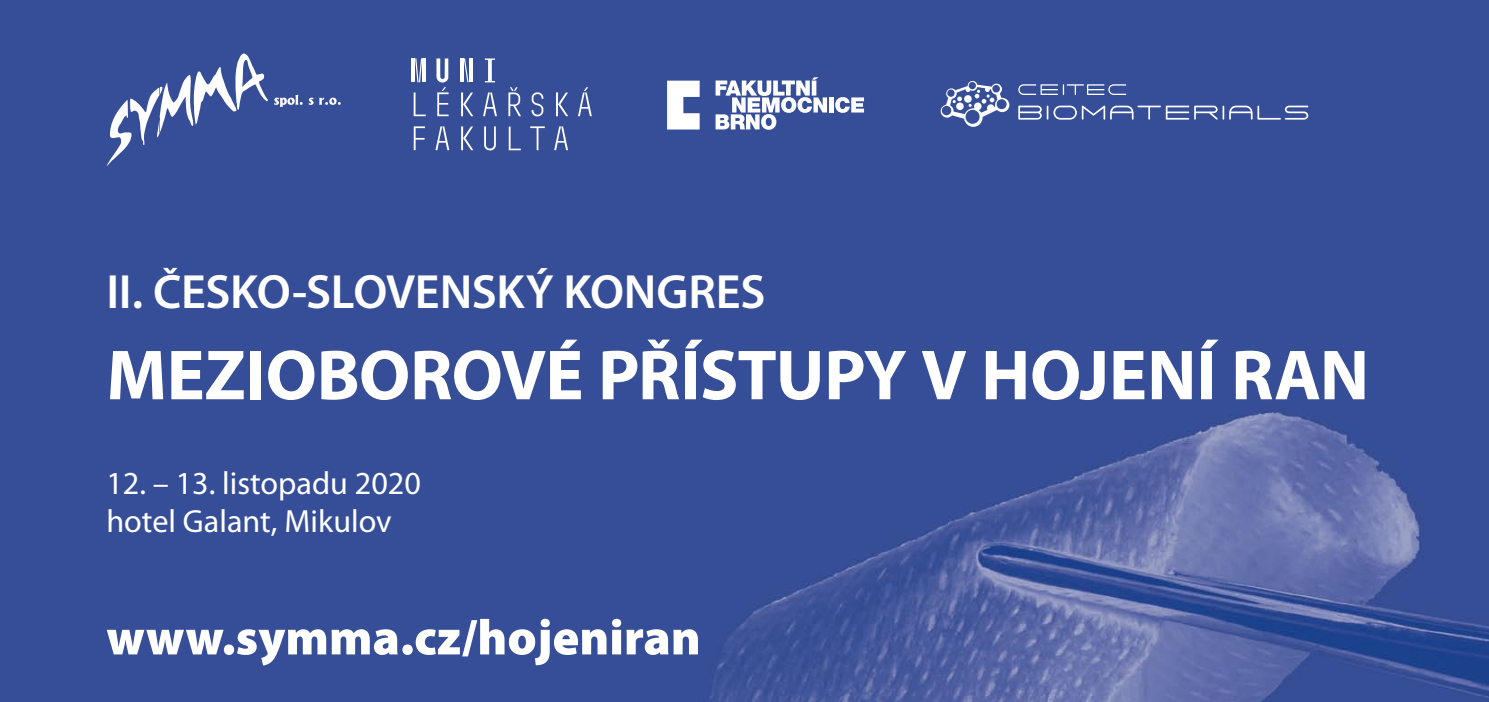
<style>
.page{position:relative;width:1489px;height:702px;background:#fff}
.page>*{position:absolute;margin:0;border:0;box-sizing:border-box;transform-origin:0 0}
.t1{font:700 71.5px "Myriad Pro";letter-spacing:-.005em;color:#fff}
.t2{font:900 50px "Myriad Pro";color:#fff}
.t3{font:600 48.25px "Myriad Pro";letter-spacing:-.01em;color:#fff}
.t4{font:32.25px/38.5px "Myriad Pro";color:#fff}
</style>
<div class="page">
<img style="left:0;top:0;width:1488px;height:702px">
<svg style="left:667px;top:81px;width:32px;height:48px"></svg>
<hr style="left:829px;top:97px;width:4px;height:15px;background:#fff">
<svg style="left:835px;top:97px;width:29px;height:16px"></svg>
<svg style="left:715px;top:77px;width:112px;height:53px"></svg>
<hr style="left:411px;top:58px;width:4px;height:24px;background:#fff">
<svg style="left:415px;top:58px;width:7px;height:24px"></svg>
<hr style="left:422px;top:58px;width:4px;height:24px;background:#fff">
<hr style="left:460px;top:58px;width:3px;height:24px;background:#fff">
<hr style="left:469px;top:58px;width:3px;height:24px;background:#fff">
<svg style="left:464px;top:58px;width:4px;height:24px"></svg>
<svg style="left:485px;top:58px;width:10px;height:24px"></svg>
<svg style="left:413px;top:92px;width:12px;height:24px"></svg>
<svg style="left:436px;top:58px;width:12px;height:58px"></svg>
<svg style="left:461px;top:92px;width:12px;height:24px"></svg>
<svg style="left:483px;top:92px;width:14px;height:24px"></svg>
<svg style="left:556px;top:92px;width:12px;height:24px"></svg>
<svg style="left:435px;top:126px;width:14px;height:24px"></svg>
<svg style="left:554px;top:126px;width:14px;height:24px"></svg>
<svg style="left:508px;top:126px;width:13px;height:24px"></svg>
<svg style="left:461px;top:126px;width:12px;height:24px"></svg>
<svg style="left:414px;top:126px;width:11px;height:24px"></svg>
<svg style="left:530px;top:126px;width:15px;height:24px"></svg>
<svg style="left:484px;top:126px;width:12px;height:26px"></svg>
<svg style="left:578px;top:87px;width:14px;height:29px"></svg>
<svg style="left:508px;top:87px;width:13px;height:29px"></svg>
<svg style="left:531px;top:91px;width:12px;height:27px"></svg>
<svg style="left:1018px;top:84px;width:108px;height:11px"></svg>
<svg style="left:1018px;top:105px;width:290px;height:15px"></svg>
<svg style="left:940px;top:81px;width:69px;height:46px"></svg>
<svg style="left:106px;top:53px;width:162px;height:114px"></svg>
<svg style="left:274px;top:95px;width:67px;height:12px"></svg>
<h3 class="t3" style="left:106px;top:261px;width:660px">II. ČESKO-SLOVENSKÝ KONGRES</h3>
<h1 class="t1" style="left:106px;top:328px;width:1264px">MEZIOBOROVÉ PŘÍSTUPY V HOJENÍ RAN</h1>
<p class="t4" style="left:106px;top:463px;width:316px">12. – 13. listopadu 2020 hotel Galant, Mikulov</p>
<h2 class="t2" style="left:106px;top:604px;width:596px">www.symma.cz/hojeniran</h2>
</div>
